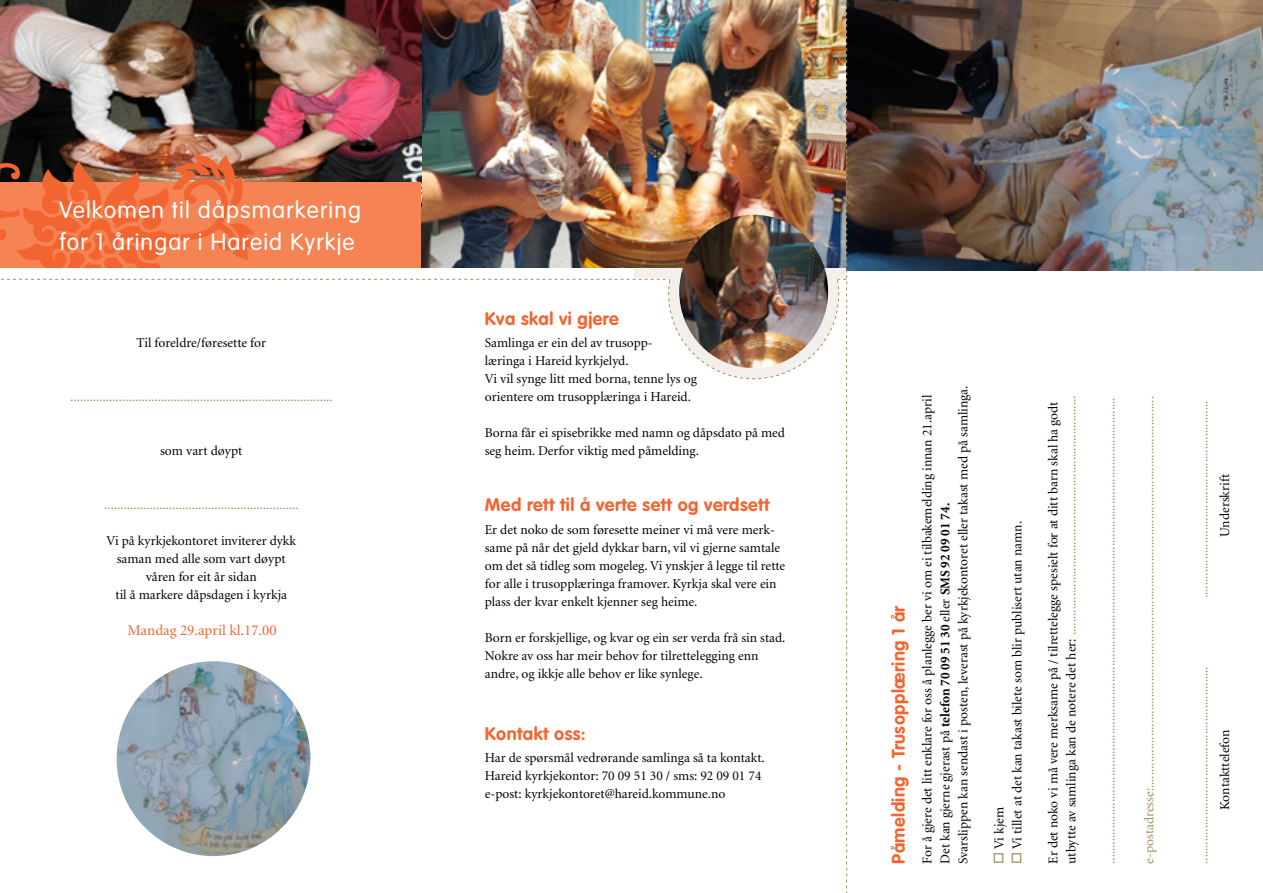
<style>
.page{position:relative;width:1263px;height:893px;background:#fff}
.page>*{position:absolute;margin:0;border:0;box-sizing:border-box;transform-origin:0 0}
.t1{font:300 23.25px/31.5px "VAG Rounded";letter-spacing:.05em;color:#fff}
.t2{font:700 18px "VAG Rounded";letter-spacing:.025em;color:#f26531}
.t3{font:15px "Minion";color:#f26531}
.t4{font:13.5px/18px "Minion";color:#000}
.t5{font:13.5px "Minion";color:#a39161}
.s1{font-weight:700}
.s2{color:#a39161}
</style>
<div class="page">
<img style="left:847px;top:0;width:416px;height:270px">
<img style="left:0;top:0;width:847px;height:893px">
<img style="left:117px;top:661px;width:193px;height:195px">
<h1 class="t1" style="left:60px;top:194px;width:303px">Velkomen til dåpsmarkering for 1 åringar i Hareid Kyrkje</h1>
<p class="t4" style="left:137px;top:334px;width:131px">Til foreldre/føresette for</p>
<p class="t5" style="left:70px;top:390px;width:264px">.................................................................................</p>
<p class="t4" style="left:160px;top:442px;width:84px">som vart døypt</p>
<p class="t5" style="left:104px;top:498px;width:196px">............................................................</p>
<p class="t4" style="left:106px;top:532px;width:191px;text-align:center">Vi på kyrkjekontoret inviterer dykk saman med alle som vart døypt våren for eit år sidan<br>til å markere dåpsdagen i kyrkja</p>
<p class="t3" style="left:127px;top:623px;width:151px">Mandag 29.april kl.17.00</p>
<h2 class="t2" style="left:485px;top:308px;width:135px">Kva skal vi gjere</h2>
<p class="t4" style="left:485px;top:334px;width:214px">Samlinga er ein del av trusopp-<br>læringa i Hareid kyrkjelyd.<br>Vi vil synge litt med borna, tenne lys og orientere om trusopplæringa i Hareid.</p>
<p class="t4" style="left:485px;top:424px;width:302px">Borna får ei spisebrikke med namn og dåpsdato på med seg heim. Derfor viktig med påmelding.</p>
<h2 class="t2" style="left:485px;top:494px;width:286px">Med rett til å verte sett og verdsett</h2>
<p class="t4" style="left:485px;top:521px;width:302px">Er det noko de som føresette meiner vi må vere merk&shy;same på når det gjeld dykkar barn, vil vi gjerne samtale om det så tidleg som mogeleg. Vi ynskjer å legge til rette for alle i trusopplæringa framover. Kyrkja skal vere ein plass der kvar enkelt kjenner seg heime.</p>
<p class="t4" style="left:485px;top:629px;width:302px">Born er forskjellige, og kvar og ein ser verda frå sin stad.<br>Nokre av oss har meir behov for tilrettelegging enn andre, og ikkje alle behov er like synlege.</p>
<h2 class="t2" style="left:485px;top:723px;width:102px">Kontakt oss:</h2>
<p class="t4" style="left:485px;top:750px;width:282px">Har de spørsmål vedrørande samlinga så ta kontakt.<br>Hareid kyrkjekontor: 70 09 51 30 / sms: 92 09 01 74 e-post: kyrkjekontoret@hareid.kommune.no</p>
<h2 class="t2" style="left:888px;top:864px;width:260px;rotate:-90deg">Påmelding - Trusopplæring 1 år</h2>
<p class="t4" style="left:919px;top:864px;width:480px;rotate:-90deg">For å gjere det litt enklare for oss å planlegge ber vi om ei tilbakemelding innan 21.april<br>Det kan gjerne gjerast på <span class="s1">telefon 70 09 51 30</span> eller <span class="s1">SMS 92 09 01 74.<br></span>Svarslippen kan sendast i posten, leverast på kyrkjekontoret eller takast med på samlinga.</p>
<p class="t4" style="left:1009px;top:864px;width:344px;rotate:-90deg"><span class="s2">□</span> Vi tillet at det kan takast bilete som blir publisert utan namn.</p>
<p class="t4" style="left:991px;top:864px;width:58px;rotate:-90deg"><span class="s2">□</span> Vi kjem</p>
<p class="t4" style="left:1045px;top:864px;width:470px;rotate:-90deg">Er det noko vi må vere merksame på / tilrettelegge spesielt for at ditt barn skal ha godt utbytte av samlinga kan de notere det her: <span class="s2">..........................................................................</span></p>
<p class="t5" style="left:1103px;top:864px;width:468px;rotate:-90deg">................................................................................................................................................</p>
<p class="t5" style="left:1142px;top:864px;width:469px;rotate:-90deg">e-postadresse:.........................................................................................................................</p>
<p class="t5" style="left:1196px;top:598px;width:199px;rotate:-90deg">.............................................................</p>
<p class="t4" style="left:1216px;top:537px;width:64px;rotate:-90deg">Underskrift</p>
<p class="t5" style="left:1196px;top:864px;width:199px;rotate:-90deg">.............................................................</p>
<p class="t4" style="left:1216px;top:810px;width:82px;rotate:-90deg">Kontakttelefon</p>
</div>
